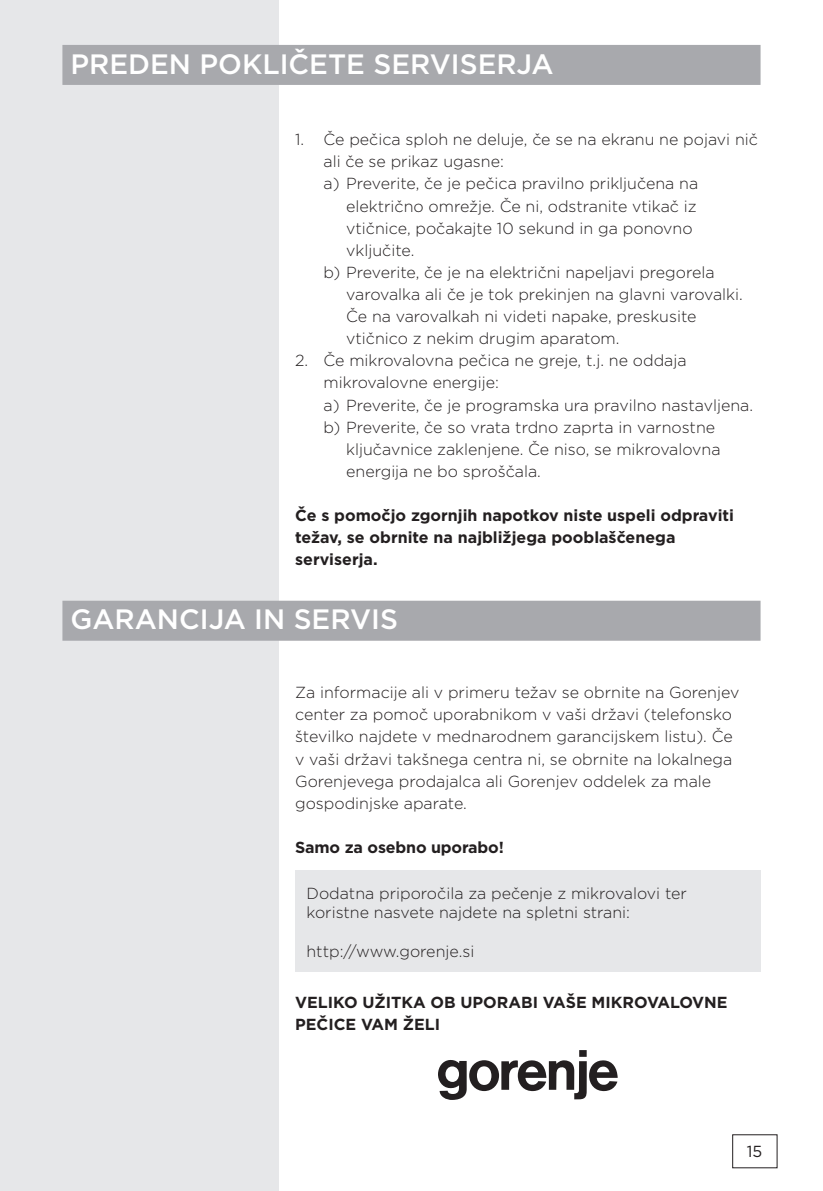
<style>
.page{position:relative;width:823px;height:1191px;background:#fff}
.page>*{position:absolute;margin:0;border:0;box-sizing:border-box;transform-origin:0 0}
.naslov_1{font:500 28px "Gotham";color:#fff}
.naštevanje_umaknjeno{font:300 16px/22.2px "Gotham";color:#231f20}
.besedilo{font:300 16px/22.2px "Gotham";color:#231f20}
.seznam_stevilke{font:300 16px/22.2px "Gotham";color:#231f20}
.seznam{font:300 16px/19.2px "Gotham";color:#231f20}
.besedilo_bold{font:700 16px/22.2px "Gotham";color:#231f20}
.besedilo-2{font:700 16px/22.2px "Gotham";color:#231f20}
.seznam-2{font:700 16px "Gotham";letter-spacing:-.01em;color:#231f20}
.t1{font:16px "Gotham";color:#231f20}
</style>
<div class="page">
<div style="left:0;top:0;width:278px;height:1191px;background:#e6e7e9"></div>
<div style="left:295px;top:870px;width:465px;height:102px;background:#e6e7e9"></div>
<svg style="left:438px;top:1050px;width:179px;height:50px"></svg>
<div style="left:62px;top:45px;width:698px;height:40px;background:#a8a9ad"></div>
<div style="left:62px;top:600px;width:698px;height:40px;background:#a8a9ad"></div>
<p class="naslov_1" style="left:70px;top:45px;width:484px">PREDEN POKLIČETE SERVISERJA</p>
<p class="seznam_stevilke" style="left:323px;top:128px;width:436px;text-indent:-28px">1. Če pečica sploh ne deluje, če se na ekranu ne pojavi nič ali če se prikaz ugasne:</p>
<p class="naštevanje_umaknjeno" style="left:346px;top:172px;width:353px;text-indent:-23px">a) Preverite, če je pečica pravilno priključena na električno omrežje. Če ni, odstranite vtikač iz vtičnice, počakajte 10 sekund in ga ponovno vključite.</p>
<p class="naštevanje_umaknjeno" style="left:346px;top:261px;width:398px;text-indent:-23px">b) Preverite, če je na električni napeljavi pregorela varovalka ali če je tok prekinjen na glavni varovalki.<br>Če na varovalkah ni videti napake, preskusite vtičnico z nekim drugim aparatom.</p>
<p class="seznam_stevilke" style="left:323px;top:349px;width:364px;text-indent:-28px">2. Če mikrovalovna pečica ne greje, t.j. ne oddaja mikrovalovne energije:</p>
<p class="naštevanje_umaknjeno" style="left:323px;top:393px;width:431px">a) Preverite, če je programska ura pravilno nastavljena.</p>
<p class="naštevanje_umaknjeno" style="left:346px;top:415px;width:375px;text-indent:-23px">b) Preverite, če so vrata trdno zaprta in varnostne ključavnice zaklenjene. Če niso, se mikrovalovna energija ne bo sproščala.</p>
<p class="besedilo_bold" style="left:295px;top:504px;width:440px">Če s pomočjo zgornjih napotkov niste uspeli odpraviti težav, se obrnite na najbližjega pooblaščenega serviserja.</p>
<p class="naslov_1" style="left:70px;top:601px;width:329px">GARANCIJA IN SERVIS</p>
<p class="besedilo" style="left:295px;top:681px;width:445px">Za informacije ali v primeru težav se obrnite na Gorenjev center za pomoč uporabnikom v vaši državi (telefonsko številko najdete v mednarodnem garancijskem listu). Če v vaši državi takšnega centra ni, se obrnite na lokalnega Gorenjevega prodajalca ali Gorenjev oddelek za male gospodinjske aparate.</p>
<p class="seznam-2" style="left:295px;top:836px;width:210px">Samo za osebno uporabo!</p>
<p class="seznam" style="left:306px;top:883px;width:382px">Dodatna priporočila za pečenje z mikrovalovi ter koristne nasvete najdete na spletni strani:</p>
<p class="seznam" style="left:306px;top:940px;width:169px">http://www.gorenje.si</p>
<p class="besedilo-2" style="left:295px;top:991px;width:434px">VELIKO UŽITKA OB UPORABI VAŠE MIKROVALOVNE<br>PEČICE VAM ŽELI</p>
<p class="t1" style="left:746px;top:1140px;width:17px">15</p>
</div>
